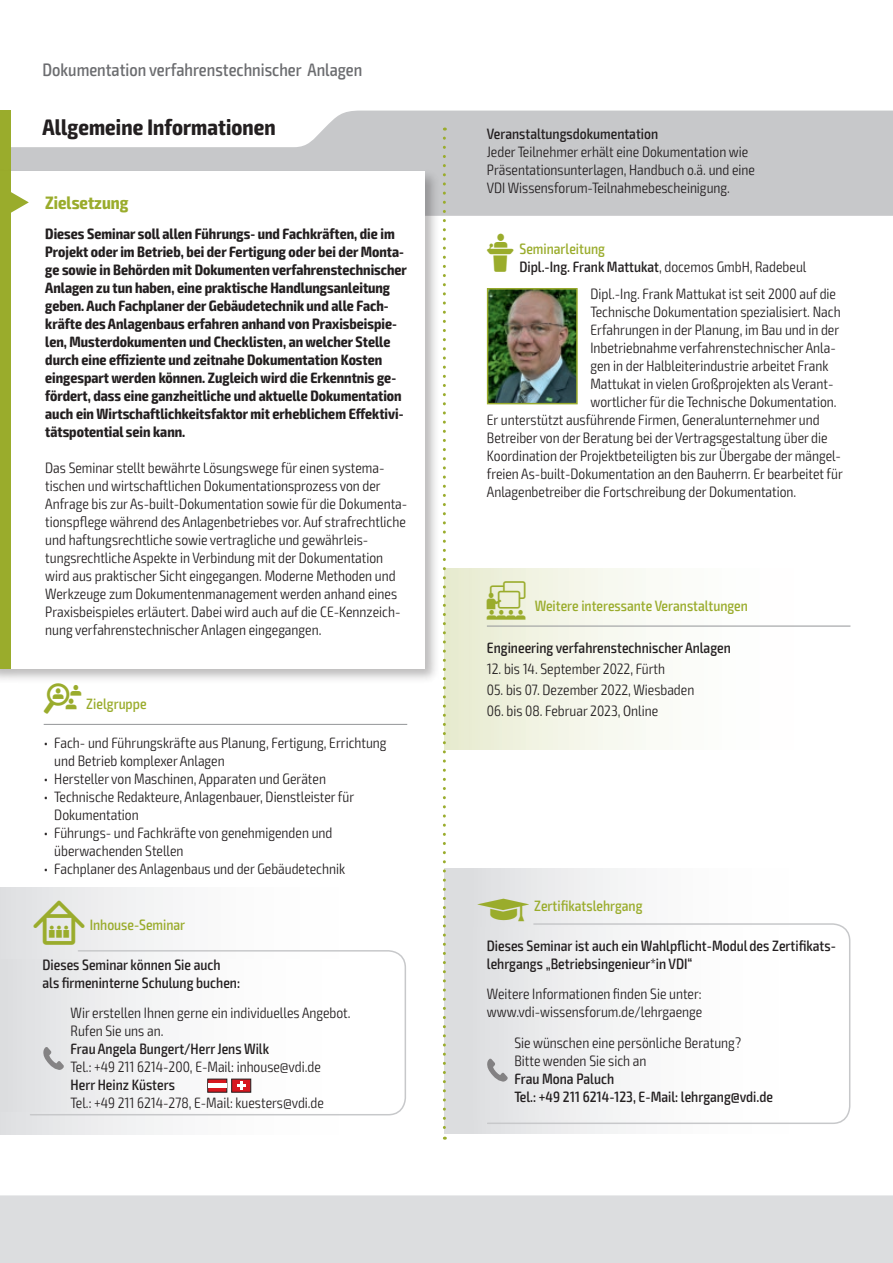
<style>
.page{position:relative;width:893px;height:1263px;background:#fff}
.page>*{position:absolute;margin:0;border:0;box-sizing:border-box;transform-origin:0 0}
.t1{font:700 condensed 22.5px "Exo 2";letter-spacing:.005em;color:#231f20}
.t2{font:500 condensed 18px "Exo 2";color:#6c6d70}
.t3{font:700 condensed 18px "Exo 2";color:#9aac2c}
.t4{font:300 condensed 15px/18px "Exo 2";color:#231f20}
.t5{font:700 condensed 15px/18px "Exo 2";color:#231f20}
.t6{font:500 condensed 15px/18px "Exo 2";color:#231f20}
.t7{font:500 condensed 15px "Exo 2";color:#9aac2c}
.s1{font-family:"VDI Iconset S4 A Regular";font-weight:400;font-stretch:normal}
.s2{font-weight:300}
.s3{font-family:"VDI Iconset S4 A Regular";font-weight:400;font-stretch:normal;font-size:19.5px}
.s4{font-family:"VDI Iconset S4 A Regular";font-weight:400;font-stretch:normal;font-size:15.45px}
</style>
<div class="page">
<div style="left:0;top:1195px;width:893px;height:68px;background:#dcdddf"></div>
<svg style="left:11px;top:111px;width:881px;height:105px;fill:#c7c8ca"></svg>
<hr style="left:892px;top:111px;width:1px;height:105px;background:#9aac2c">
<div style="left:0;top:111px;width:11px;height:63px;background:#9aac2c"></div>
<div style="left:0;top:168px;width:440px;height:516px;background:#231f20;opacity:.3"></div>
<div style="left:0;top:171px;width:424px;height:498px;background:#fff"></div>
<div style="left:0;top:171px;width:11px;height:498px;background:#9aac2c"></div>
<svg style="left:11px;top:192px;width:18px;height:21px"></svg>
<img style="left:490px;top:291px;width:85px;height:110px">
<div style="left:487px;top:288px;width:91px;height:116px;border:2px solid #9aac2c"></div>
<div style="left:0;top:887px;width:406px;height:247px;background:linear-gradient(to right,#e4e5e7,#fff)"></div>
<svg style="left:29px;top:949px;width:377px;height:167px"></svg>
<div style="left:0;top:959px;width:383px;height:152px;background:linear-gradient(to right,#e2e3e5,#fff)"></div>
<svg style="left:207px;top:1079px;width:44px;height:13px"></svg>
<div style="left:208px;top:1083px;width:19px;height:5px;background:#fff"></div>
<svg style="left:43px;top:1047px;width:21px;height:23px"></svg>
<div style="left:444px;top:868px;width:406px;height:265px;background:linear-gradient(to right,#dfe0e2,#fff)"></div>
<svg style="left:486px;top:922px;width:365px;height:203px"></svg>
<div style="left:444px;top:928px;width:394px;height:192px;background:linear-gradient(to right,#dfe0e2,#fff)"></div>
<svg style="left:487px;top:1059px;width:21px;height:23px"></svg>
<hr style="left:44px;top:724px;width:363px;height:1px;background:#939598">
<div style="left:444px;top:569px;width:406px;height:181px;background:linear-gradient(to right,#ebeed7,#fff)"></div>
<hr style="left:487px;top:626px;width:363px;height:1px;background:#939598">
<svg style="left:443px;top:138px;width:3px;height:1002px"></svg>
<p class="t2" style="left:43px;top:59px;width:321px">Dokumentation verfahrenstechnischer Anlagen</p>
<h1 class="t1" style="left:43px;top:113px;width:235px">Allgemeine Informationen</h1>
<p class="t6" style="left:487px;top:125px;width:173px">Veranstaltungsdokumentation</p>
<p class="t4" style="left:487px;top:143px;width:270px">Jeder Teilnehmer erhält eine Dokumentation wie<br>Präsentationsunterlagen, Handbuch o.ä. und eine<br>VDI Wissensforum-Teilnahmebescheinigung.</p>
<p class="t5" style="left:45px;top:225px;width:363px">Dieses Seminar soll allen Führungs- und Fachkräften, die im Projekt oder im Betrieb, bei der Fertigung oder bei der Monta&shy;ge sowie in Behörden mit Dokumenten verfahrenstechnischer Anlagen zu tun haben, eine praktische Handlungsanleitung geben. Auch Fachplaner der Gebäudetechnik und alle Fach&shy;kräfte des Anlagenbaus erfahren anhand von Praxisbeispie&shy;len, Musterdokumenten und Checklisten, an welcher Stelle durch eine effiziente und zeitnahe Dokumentation Kosten eingespart werden können. Zugleich wird die Erkenntnis ge&shy;fördert, dass eine ganzheitliche und aktuelle Dokumentation auch ein Wirtschaftlichkeitsfaktor mit erheblichem Effektivi&shy;tätspotential sein kann.</p>
<p class="t4" style="left:45px;top:459px;width:364px">Das Seminar stellt bewährte Lösungswege für einen systema&shy;tischen und wirtschaftlichen Dokumentationsprozess von der Anfrage bis zur As-built-Dokumentation sowie für die Dokumenta&shy;tionspflege während des Anlagenbetriebes vor. Auf strafrechtliche und haftungsrechtliche sowie vertragliche und gewährleis&shy;tungsrechtliche Aspekte in Verbindung mit der Dokumentation wird aus praktischer Sicht eingegangen. Moderne Methoden und Werkzeuge zum Dokumentenmanagement werden anhand eines Praxisbeispieles erläutert. Dabei wird auch auf die CE-Kennzeich&shy;nung verfahrenstechnischer Anlagen eingegangen.</p>
<p class="t3" style="left:45px;top:192px;width:85px">Zielsetzung</p>
<p class="t7" style="left:487px;top:240px;width:120px"><span class="s1">L</span> Seminarleitung</p>
<p class="t4" style="left:590px;top:285px;width:247px">Dipl.-Ing. Frank Mattukat ist seit 2000 auf die</p>
<p class="t4" style="left:590px;top:303px;width:252px">Technische Dokumentation spezialisiert. Nach</p>
<p class="t4" style="left:590px;top:321px;width:250px">Erfahrungen in der Planung, im Bau und in der</p>
<p class="t4" style="left:590px;top:339px;width:247px">Inbetriebnahme verfahrenstechnischer Anla-</p>
<p class="t4" style="left:590px;top:357px;width:240px">gen in der Halbleiterindustrie arbeitet Frank</p>
<p class="t4" style="left:590px;top:375px;width:245px">Mattukat in vielen Großprojekten als Verant-</p>
<p class="t4" style="left:590px;top:393px;width:248px">wortlicher für die Technische Dokumentation.</p>
<p class="t4" style="left:487px;top:411px;width:334px">Er unterstützt ausführende Firmen, Generalunternehmer und</p>
<p class="t4" style="left:487px;top:429px;width:342px">Betreiber von der Beratung bei der Vertragsgestaltung über die</p>
<p class="t4" style="left:487px;top:447px;width:356px">Koordination der Projektbeteiligten bis zur Übergabe der mängel-</p>
<p class="t4" style="left:487px;top:465px;width:357px">freien As-built-Dokumentation an den Bauherrn. Er bearbeitet für</p>
<p class="t4" style="left:487px;top:483px;width:311px">Anlagenbetreiber die Fortschreibung der Dokumentation.</p>
<p class="t6" style="left:519px;top:258px;width:288px">Dipl.-Ing. Frank Mattukat<span class="s2">, docemos GmbH, Radebeul</span></p>
<p class="t7" style="left:487px;top:597px;width:263px"><span class="s3">W</span> Weitere interessante Veranstaltungen</p>
<p class="t6" style="left:487px;top:639px;width:245px">Engineering verfahrenstechnischer Anlagen</p>
<p class="t4" style="left:487px;top:660px;width:180px">12. bis 14. September 2022, Fürth</p>
<p class="t4" style="left:487px;top:681px;width:209px">05. bis 07. Dezember 2022, Wiesbaden</p>
<p class="t4" style="left:487px;top:702px;width:173px">06. bis 08. Februar 2023, Online</p>
<p class="t7" style="left:44px;top:695px;width:104px"><span class="s1">Z</span> Zielgruppe</p>
<p class="t4" style="left:54px;top:734px;width:334px;text-indent:-11px">• Fach- und Führungskräfte aus Planung, Fertigung, Errichtung und Betrieb komplexer Anlagen</p>
<p class="t4" style="left:44px;top:770px;width:284px">• Hersteller von Maschinen, Apparaten und Geräten</p>
<p class="t4" style="left:54px;top:788px;width:301px;text-indent:-11px">• Technische Redakteure, Anlagenbauer, Dienstleister für<br>Dokumentation</p>
<p class="t4" style="left:54px;top:824px;width:280px;text-indent:-11px">• Führungs- und Fachkräfte von genehmigenden und überwachenden Stellen</p>
<p class="t4" style="left:44px;top:860px;width:303px">• Fachplaner des Anlagenbaus und der Gebäudetechnik</p>
<p class="t7" style="left:33px;top:916px;width:153px"><span class="s4">I</span> Inhouse-Seminar</p>
<p class="t6" style="left:43px;top:955px;width:199px">Dieses Seminar können Sie auch als firmeninterne Schulung buchen:</p>
<p class="t4" style="left:71px;top:1004px;width:282px">Wir erstellen Ihnen gerne ein individuelles Angebot.<br>Rufen Sie uns an.</p>
<p class="t6" style="left:71px;top:1040px;width:200px">Frau Angela Bungert/Herr Jens Wilk</p>
<p class="t4" style="left:71px;top:1058px;width:252px">Tel.: +49 211 6214-200, E-Mail: inhouse@vdi.de</p>
<p class="t6" style="left:71px;top:1076px;width:106px">Herr Heinz Küsters</p>
<p class="t4" style="left:71px;top:1094px;width:255px">Tel.: +49 211 6214-278, E-Mail: kuesters@vdi.de</p>
<p class="t7" style="left:478px;top:897px;width:166px"><span class="s1">z</span> Zertifikatslehrgang</p>
<p class="t6" style="left:487px;top:937px;width:350px">Dieses Seminar ist auch ein Wahlpflicht-Modul des Zertifikats&shy;lehrgangs „Betriebsingenieur*in VDI“</p>
<p class="t4" style="left:487px;top:985px;width:217px">Weitere Informationen finden Sie unter: www.vdi-wissensforum.de/lehrgaenge</p>
<p class="t4" style="left:514px;top:1034px;width:228px">Sie wünschen eine persönliche Beratung?<br>Bitte wenden Sie sich an</p>
<p class="t6" style="left:514px;top:1070px;width:260px">Frau Mona Paluch<br>Tel.: +49 211 6214-123, E-Mail: lehrgang@vdi.de</p>
</div>
